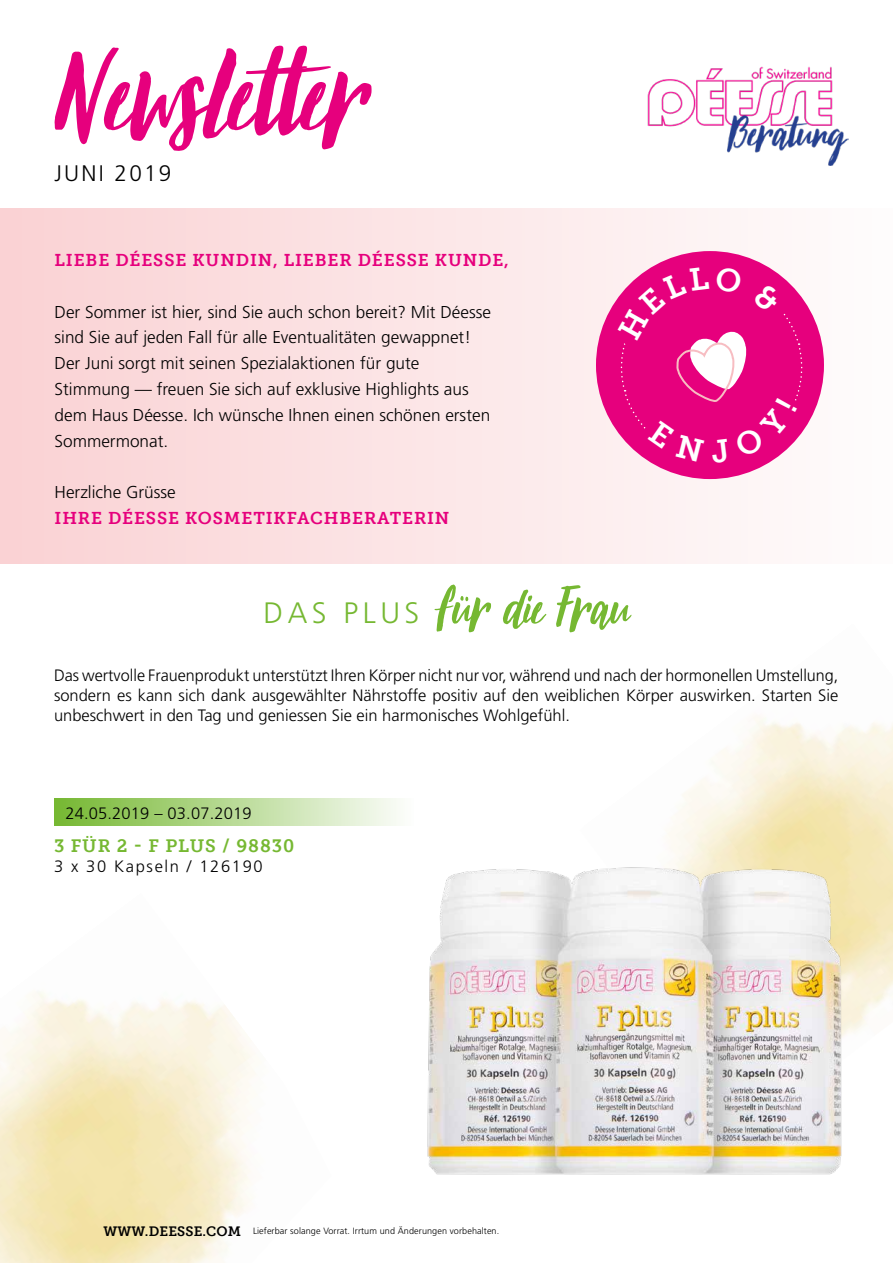
<style>
.page{position:relative;width:893px;height:1263px;background:#fff}
.page>*{position:absolute;margin:0;border:0;box-sizing:border-box;transform-origin:0 0}
.t1{font:150px "October Storm";color:#e6007d}
.t2{font:67.5px "October Storm";color:#76b832}
.t3{font:300 29.55px "Frutiger LT Std";letter-spacing:.15em;color:#76b832}
.t4{font:300 22.5px "Frutiger LT Std";letter-spacing:.1em;color:#000}
.t5{font:18px "Museo Slab 700";letter-spacing:.05em;color:#76b832}
.t6{font:300 17.25px/25.8px "Frutiger LT Std";color:#000}
.t7{font:17.25px "Museo Slab 700";letter-spacing:.05em;color:#e6007d}
.t8{font:300 16.5px/19.8px "Frutiger LT Std";color:#000;text-align:justify}
.t9{font:300 16.5px "Frutiger LT Std";letter-spacing:.1em;color:#000}
.t10{font:13.65px "Museo Slab 700";letter-spacing:.01em;color:#000}
.t11{font:300 9.15px "Frutiger LT Std";letter-spacing:.01em;color:#000}
</style>
<div class="page">
<svg style="left:54px;top:798px;width:263px;height:27px;background:#a7d17b"></svg>
<div style="left:0;top:208px;width:893px;height:355px;background:linear-gradient(to right,#fad2d4,#fefcfc)"></div>
<img style="left:647px;top:67px;width:201px;height:99px">
<div style="left:596px;top:251px;width:228px;height:228px;background:#e6007d;border-radius:50%"></div>
<img style="left:317px;top:776px;width:576px;height:399px">
<svg style="left:610px;top:263px;width:200px;height:208px"></svg>
<h1 class="t1" style="left:55px;top:21px;width:315px">Newsletter</h1>
<h3 class="t4" style="left:55px;top:160px;width:118px">JUNI 2019</h3>
<p class="t7" style="left:55px;top:250px;width:456px">LIEBE DÉESSE KUNDIN, LIEBER DÉESSE KUNDE,</p>
<p class="t6" style="left:55px;top:299px;width:438px">Der Sommer ist hier, sind Sie auch schon bereit? Mit Déesse sind Sie auf jeden Fall für alle Eventualitäten gewappnet!<br>Der Juni sorgt mit seinen Spezialaktionen für gute Stimmung — freuen Sie sich auf exklusive Highlights aus dem Haus Déesse. Ich wünsche Ihnen einen schönen ersten Sommermonat.</p>
<p class="t6" style="left:55px;top:480px;width:123px">Herzliche Grüsse</p>
<p class="t7" style="left:55px;top:508px;width:396px">IHRE DÉESSE KOSMETIKFACHBERATERIN</p>
<h2 class="t2" style="left:437px;top:574px;width:193px">für die Frau</h2>
<p class="t8" style="left:54px;top:666px;width:786px">Das wertvolle Frauenprodukt unterstützt Ihren Körper nicht nur vor, während und nach der hormonellen Umstellung, sondern es kann sich dank ausgewählter Nährstoffe positiv auf den weiblichen Körper auswirken. Starten Sie unbeschwert in den Tag und geniessen Sie ein harmonisches Wohlgefühl.</p>
<h3 class="t3" style="left:264px;top:596px;width:157px">DAS PLUS</h3>
<p class="t8" style="left:65px;top:803px;width:188px">24.05.2019 – 03.07.2019</p>
<p class="t5" style="left:54px;top:836px;width:242px">3 FÜR 2 - F PLUS / 98830</p>
<p class="t9" style="left:54px;top:857px;width:210px">3 x 30 Kapseln / 126190</p>
<p class="t10" style="left:103px;top:1224px;width:139px">WWW.DEESSE.COM</p>
<p class="t11" style="left:253px;top:1225px;width:248px">Lieferbar solange Vorrat. Irrtum und Änderungen vorbehalten.</p>
</div>
